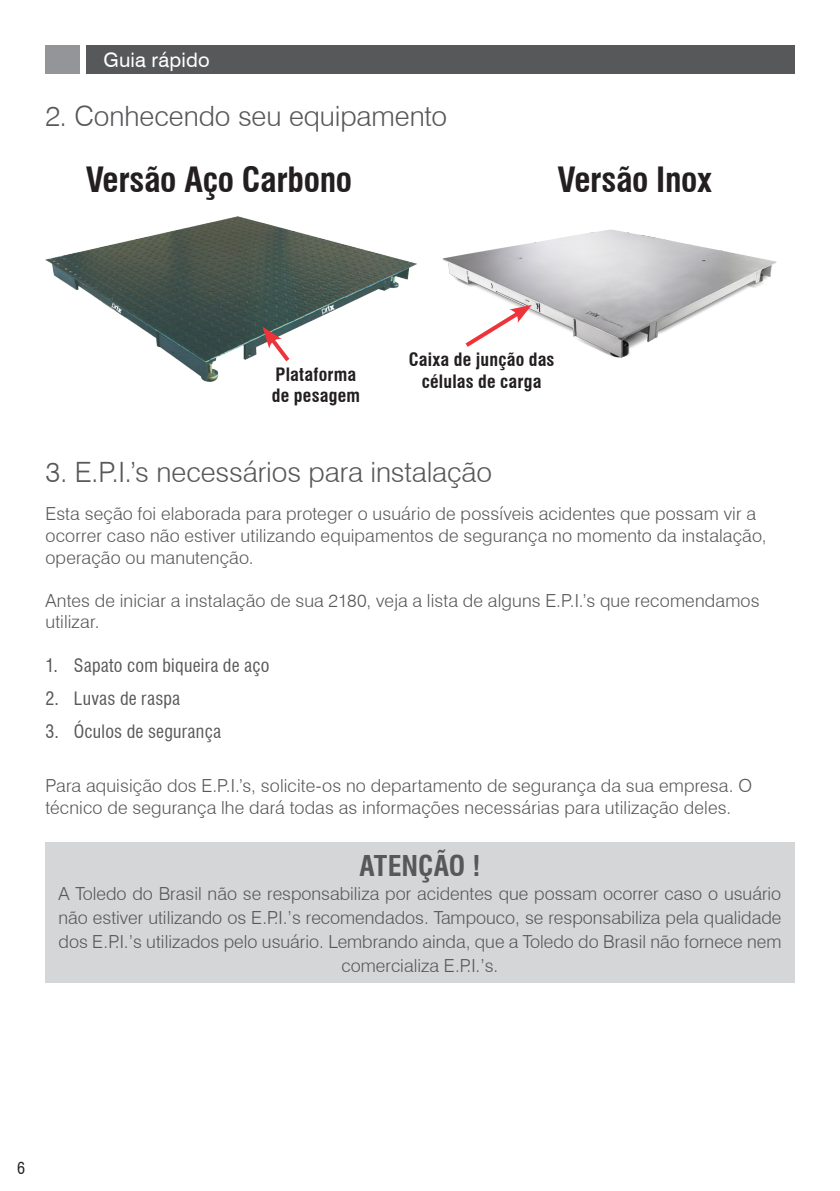
<style>
.page{position:relative;width:840px;height:1191px;background:#fff}
.page>*{position:absolute;margin:0;border:0;box-sizing:border-box;transform-origin:0 0}
.Subtítulo_OCULTO{font:700 condensed 34px "Swiss 721 BT";letter-spacing:-.01em;color:#231f20}
.SuperTítulo{font:300 28px "Swiss 721 BT";letter-spacing:-.005em;color:#57585a}
.Título{font:700 condensed 28px "Swiss 721 BT";color:#57585a}
.t1{font:20px "Swiss 721 BT";letter-spacing:.01em;color:#fff}
.Texto{font:300 18px/21.6px "Swiss 721 BT";letter-spacing:.01em;color:#57585a}
.Título-2{font:300 18px/24px "Swiss 721 BT";color:#57585a;text-align:center}
.t2{font:condensed 18px "Swiss 721 BT";letter-spacing:.015em;color:#57585a}
.Texto-2{font:700 condensed 18px/21.6px "Swiss 721 BT";letter-spacing:.01em;color:#231f20}
.t3{font:condensed 16px "Swiss 721 BT";color:#231f20}
</style>
<div class="page">
<div style="left:86px;top:45px;width:708px;height:29px;background:#57585a"></div>
<div style="left:45px;top:45px;width:35px;height:29px;background:#939598"></div>
<img style="left:442px;top:229px;width:335px;height:129px">
<img style="left:45px;top:216px;width:371px;height:165px">
<svg style="left:461px;top:305px;width:70px;height:46px"></svg>
<svg style="left:262px;top:327px;width:31px;height:39px"></svg>
<div style="left:45px;top:842px;width:749px;height:141px;background:#d5d6d8"></div>
<p class="t1" style="left:103px;top:46px;width:108px">Guia rápido</p>
<p class="SuperTítulo" style="left:45px;top:99px;width:403px">2. Conhecendo seu equipamento</p>
<p class="Subtítulo_OCULTO" style="left:86px;top:159px;width:268px">Versão Aço Carbono</p>
<p class="Subtítulo_OCULTO" style="left:557px;top:159px;width:156px">Versão Inox</p>
<p class="Texto-2" style="left:272px;top:363px;width:90px">Plataforma de pesagem</p>
<p class="Texto-2" style="left:408px;top:349px;width:147px;text-align:center">Caixa de junção das células de carga</p>
<p class="SuperTítulo" style="left:45px;top:454px;width:448px">3. E.P.I.’s necessários para instalação</p>
<p class="Texto" style="left:45px;top:503px;width:722px">Esta seção foi elaborada para proteger o usuário de possíveis acidentes que possam vir a ocorrer caso não estiver utilizando equipamentos de segurança no momento da instalação, operação ou manutenção.</p>
<p class="Texto" style="left:45px;top:589px;width:715px">Antes de iniciar a instalação de sua 2180, veja a lista de alguns E.P.I.’s que recomendamos utilizar.</p>
<p class="t2" style="left:45px;top:654px;width:225px">1. Sapato com biqueira de aço</p>
<p class="t2" style="left:45px;top:687px;width:136px">2. Luvas de raspa</p>
<p class="t2" style="left:45px;top:720px;width:177px">3. Óculos de segurança</p>
<p class="Texto" style="left:45px;top:774px;width:707px">Para aquisição dos E.P.I.’s, solicite-os no departamento de segurança da sua empresa. O técnico de segurança lhe dará todas as informações necessárias para utilização deles.</p>
<p class="Título" style="left:359px;top:849px;width:122px">ATENÇÃO !</p>
<p class="Título-2" style="left:59px;top:881px;width:723px">A Toledo do Brasil não se responsabiliza por acidentes que possam ocorrer caso o usuário não estiver utilizando os E.P.I.’s recomendados. Tampouco, se responsabiliza pela qualidade dos E.P.I.’s utilizados pelo usuário. Lembrando ainda, que a Toledo do Brasil não fornece nem comercializa E.P.I.’s.</p>
<p class="t3" style="left:17px;top:1159px;width:9px">6</p>
</div>
